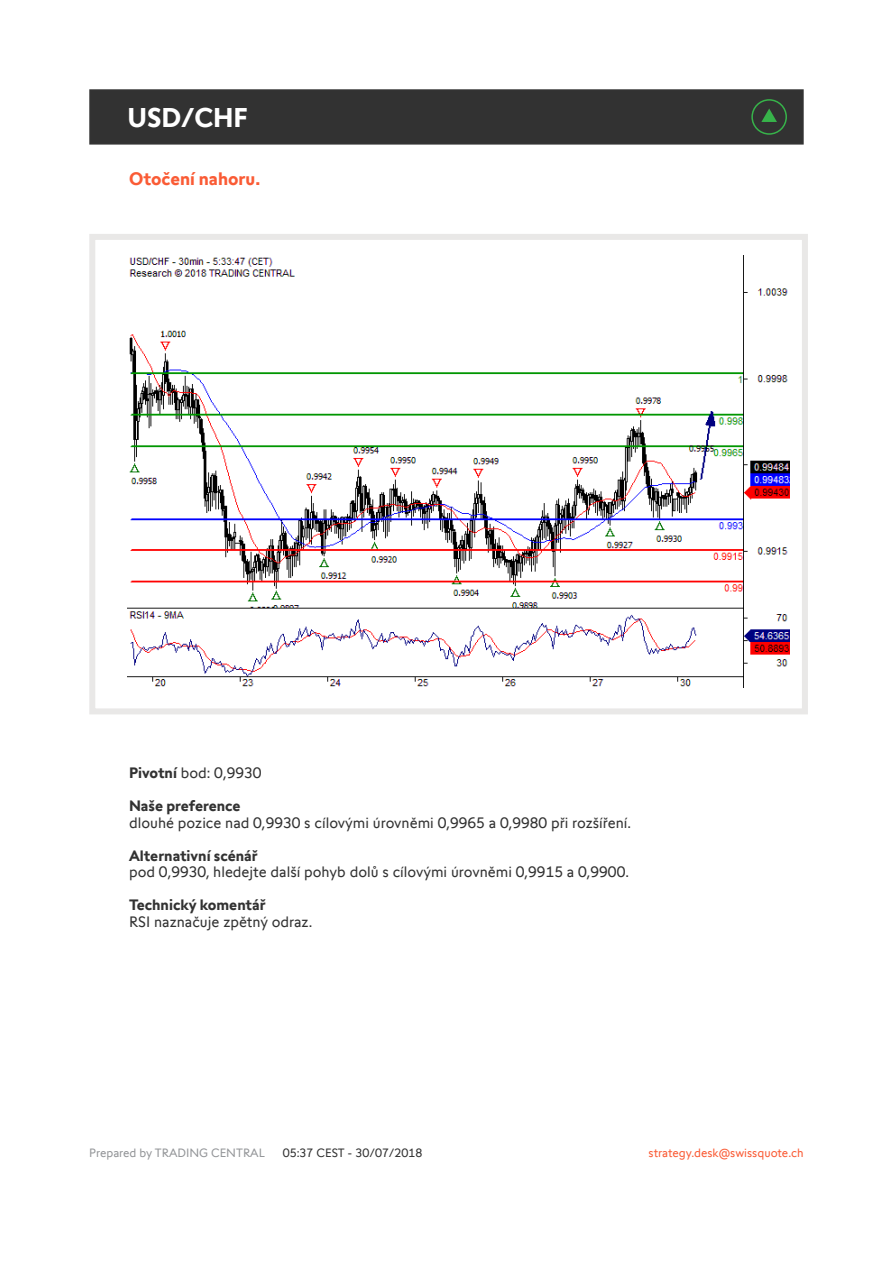
<style>
.page{position:relative;width:893px;height:1263px;background:#fff}
.page>*{position:absolute;margin:0;border:0;box-sizing:border-box;transform-origin:0 0}
.t1{font:700 27px "Swissquote CT";color:#fff}
.t2{font:700 18px "Swissquote CT";color:#fa5b35}
.t3{font:15px "Swissquote CT";color:#323232}
.t4{font:700 15px "Swissquote CT";color:#323232}
.t5{font:12px "Swissquote CT";color:#fa5b35}
.t6{font:12px "Swissquote CT";color:#939598}
.t7{font:12px "Swissquote CT";color:#323232}
.s1{font-weight:700}
</style>
<div class="page">
<div style="left:89px;top:234px;width:719px;height:480px;border:6px solid #e9e8e7"></div>
<div style="left:89px;top:89px;width:715px;height:56px;background:#323232;border:2px solid #323232"></div>
<img style="left:128px;top:255px;width:661px;height:432px">
<svg style="left:751px;top:99px;width:36px;height:36px"></svg>
<h1 class="t1" style="left:128px;top:101px;width:122px">USD/CHF</h1>
<p class="t2" style="left:129px;top:168px;width:133px">Otočení nahoru.</p>
<p class="t3" style="left:129px;top:764px;width:134px"><span class="s1">Pivotní</span> bod: 0,9930</p>
<p class="t4" style="left:129px;top:797px;width:113px">Naše preference</p>
<p class="t3" style="left:129px;top:814px;width:503px">dlouhé pozice nad 0,9930 s cílovými úrovněmi 0,9965 a 0,9980 při rozšíření.</p>
<p class="t4" style="left:129px;top:846px;width:130px">Alternativní scénář</p>
<p class="t3" style="left:129px;top:863px;width:501px">pod 0,9930, hledejte další pohyb dolů s cílovými úrovněmi 0,9915 a 0,9900.</p>
<p class="t4" style="left:129px;top:896px;width:138px">Technický komentář</p>
<p class="t3" style="left:129px;top:913px;width:185px">RSI naznačuje zpětný odraz.</p>
<p class="t6" style="left:89px;top:1145px;width:177px">Prepared by TRADING CENTRAL</p>
<p class="t7" style="left:283px;top:1145px;width:141px">05:37 CEST - 30/07/2018</p>
<p class="t5" style="left:649px;top:1145px;width:157px">strategy.desk@swissquote.ch</p>
</div>
